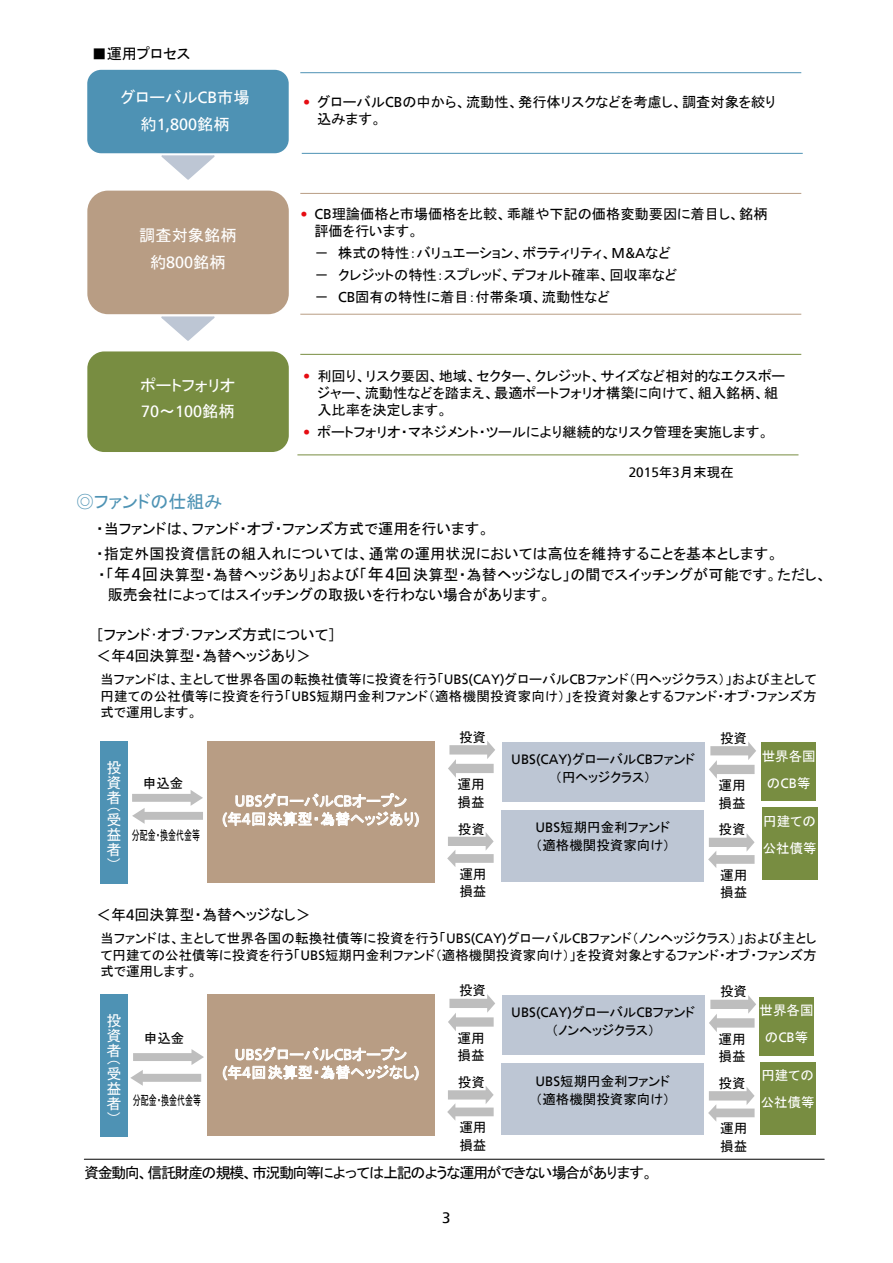
<style>
.page{position:relative;width:893px;height:1263px;background:#fff}
.page>*{position:absolute;margin:0;border:0;box-sizing:border-box;transform-origin:0 0}
.t1{font:18px "MS P Gothic";color:#4e93b4}
.t2{font:16.2px/26.2px "MS P Gothic";color:#fff;text-align:center}
.t3{font:16.2px "Frutiger 55 Roman";color:#fff}
.t4{font:15px/24.9px "MS P Gothic";color:#000}
.t5{font:15px/15px "MS P Gothic";color:#fff;text-align:justify}
.t6{font:15px "MS P Gothic";letter-spacing:-.075em;color:#000}
.t7{font:15px "Frutiger 55 Roman";color:#000}
.t8{font:14.25px/22.2px "MS P Gothic";color:#000}
.t9{font:14.25px "Frutiger 55 Roman";color:#e60c12}
.t10{font:13.5px/17.5px "MS P Gothic";color:#000}
.t11{font:13.5px "Frutiger 55 Roman";color:#000}
.t12{font:13.5px/27px "MS P Gothic";color:#fff;text-align:center}
.t13{font:13.5px "MS P Gothic";color:#000;scale:.59 1}
.s1{font-family:"Frutiger 55 Roman"}
.s2{font-family:"MS P Gothic"}
.s3{font-family:"MS Gothic"}
.s4{font-family:"MS P Mincho"}
.s5{font-size:16.5px}
.s6{font-family:"Frutiger 55 Roman";font-size:16.5px}
.s7{font-family:"Frutiger LT Std"}
</style>
<div class="page">
<hr style="left:84px;top:1159px;width:740px;height:1px;background:#000">
<div style="left:207px;top:994px;width:227px;height:142px;background:#b89d84"></div>
<svg style="left:223px;top:1046px;width:196px;height:35px"></svg>
<div style="left:100px;top:994px;width:28px;height:143px;background:#4e92b4"></div>
<svg style="left:130px;top:1049px;width:74px;height:37px"></svg>
<div style="left:502px;top:995px;width:203px;height:60px;background:#bdc6d4"></div>
<div style="left:501px;top:1063px;width:203px;height:72px;background:#bdc6d4"></div>
<svg style="left:709px;top:995px;width:47px;height:37px"></svg>
<svg style="left:708px;top:1087px;width:47px;height:35px"></svg>
<div style="left:760px;top:997px;width:54px;height:59px;background:#788d41"></div>
<svg style="left:448px;top:994px;width:47px;height:37px"></svg>
<svg style="left:447px;top:1086px;width:47px;height:35px"></svg>
<div style="left:760px;top:1062px;width:56px;height:73px;background:#788d41"></div>
<div style="left:207px;top:741px;width:227px;height:141px;background:#b89d84"></div>
<svg style="left:223px;top:793px;width:196px;height:34px"></svg>
<div style="left:100px;top:741px;width:28px;height:142px;background:#4e92b4"></div>
<svg style="left:132px;top:790px;width:71px;height:34px"></svg>
<div style="left:502px;top:742px;width:203px;height:60px;background:#bdc6d4"></div>
<div style="left:501px;top:810px;width:203px;height:71px;background:#bdc6d4"></div>
<svg style="left:709px;top:742px;width:47px;height:37px"></svg>
<svg style="left:708px;top:833px;width:47px;height:35px"></svg>
<svg style="left:448px;top:741px;width:47px;height:37px"></svg>
<svg style="left:447px;top:832px;width:47px;height:35px"></svg>
<div style="left:762px;top:742px;width:54px;height:59px;background:#788d41"></div>
<div style="left:762px;top:807px;width:56px;height:73px;background:#788d41"></div>
<div style="left:87px;top:70px;width:202px;height:83px;background:#4e92b4;border-radius:14px"></div>
<div style="left:87px;top:191px;width:202px;height:123px;background:#b89d84;border-radius:21px"></div>
<div style="left:87px;top:351px;width:202px;height:101px;background:#788d41;border-radius:17px"></div>
<hr style="left:300px;top:72px;width:501px;height:1px;background:#4e92b4">
<hr style="left:300px;top:193px;width:501px;height:1px;background:#b89d84">
<hr style="left:300px;top:314px;width:501px;height:1px;background:#b89d84">
<hr style="left:300px;top:354px;width:501px;height:1px;background:#788d41">
<hr style="left:297px;top:454px;width:501px;height:1px;background:#788d41">
<svg style="left:161px;top:155px;width:54px;height:25px"></svg>
<svg style="left:161px;top:316px;width:54px;height:25px"></svg>
<hr style="left:302px;top:153px;width:501px;height:1px;background:#4e92b4">
<p class="t4" style="left:92px;top:41px;width:100px">■運用プロセス</p>
<p class="t2" style="left:120px;top:84px;width:131px">グローバル<span class="s1">CB</span>市場</p>
<p class="t3" style="left:140px;top:114px;width:91px"><span class="s2">約</span>1,800<span class="s2">銘柄</span></p>
<p class="t2" style="left:139px;top:222px;width:99px">調査対象銘柄約<span class="s1">800</span>銘柄</p>
<p class="t2" style="left:140px;top:372px;width:96px">ポートフォリオ</p>
<p class="t3" style="left:141px;top:402px;width:95px">70<span class="s2">～</span>100<span class="s2">銘柄</span></p>
<p class="t9" style="left:303px;top:93px;width:9px">•</p>
<p class="t8" style="left:317px;top:90px;width:460px">グローバル<span class="s1">CB</span>の中から、流動性、発行体リスクなどを考慮し、調査対象を絞り</p>
<p class="t8" style="left:317px;top:107px;width:66px">込みます。</p>
<p class="t9" style="left:300px;top:205px;width:9px">•</p>
<p class="t8" style="left:314px;top:203px;width:455px"><span class="s1">CB</span>理論価格と市場価格を比較、乖離や下記の価格変動要因に着目し、銘柄</p>
<p class="t8" style="left:338px;top:220px;width:334px;text-indent:-24px">評価を行います。<br>株式の特性：バリュエーション、ボラティリティ、<span class="s1">M&amp;A</span>など</p>
<p class="t8" style="left:314px;top:242px;width:16px">－</p>
<p class="t8" style="left:314px;top:264px;width:16px">－</p>
<p class="t8" style="left:314px;top:286px;width:16px">－</p>
<p class="t8" style="left:338px;top:264px;width:341px">クレジットの特性：スプレッド、デフォルト確率、回収率など</p>
<p class="t8" style="left:338px;top:286px;width:273px"><span class="s1">CB</span>固有の特性に着目：付帯条項、流動性など</p>
<p class="t9" style="left:303px;top:368px;width:9px">•</p>
<p class="t9" style="left:303px;top:423px;width:9px">•</p>
<p class="t8" style="left:317px;top:365px;width:469px">利回り、リスク要因、地域、セクター、クレジット、サイズなど相対的なエクスポー</p>
<p class="t8" style="left:317px;top:385px;width:462px;line-height:16.4px">ジャー、流動性などを踏まえ、最適ポートフォリオ構築に向けて、組入銘柄、組入比率を決定します。</p>
<p class="t8" style="left:317px;top:420px;width:453px">ポートフォリオ・マネジメント・ツールにより継続的なリスク管理を実施します。</p>
<p class="t11" style="left:629px;top:464px;width:107px">2015<span class="s3">年</span>3<span class="s3">月末現在</span></p>
<h1 class="t1" style="left:76px;top:493px;width:148px"><span class="s4">◎</span>ファンドの仕組み</h1>
<p class="t4" style="left:96px;top:516px;width:684px">・当ファンドは、ファンド・オブ・ファンズ方式で運用を行います。<br>・指定外国投資信託の組入れについては、通常の運用状況においては高位を維持することを基本とします。</p>
<p class="t4" style="left:108px;top:564px;width:720px;line-height:20px;text-indent:-10px">・「<span class="s5">年</span><span class="s6">4</span><span class="s5">回</span>決算型・為替ヘッジあり」および<span class="s5">年</span>「 <span class="s6">4</span><span class="s5">回</span>決算型・為替ヘッジなし」の間でスイッチングが可能です。ただし、販売会社によってはスイッチングの取扱いを行わない場合があります。</p>
<p class="t4" style="left:96px;top:624px;width:241px;line-height:21px">［ファンド･オブ･ファンズ方式について[＜年<span class="s7">4</span>回決算型・為替ヘッジあり&lt;</p>
<p class="t10" style="left:100px;top:671px;width:718px;line-height:16.5px;text-align:justify">当ファンドは、主として世界各国の転換社債等に投資を行う「<span class="s1">UBS(CAY)</span>グローバル<span class="s1">CB</span>ファンド（円ヘッジクラス）」および主として円建ての公社債等に投資を行う「<span class="s1">UBS</span>短期円金利ファンド（適格機関投資家向け）」を投資対象とするファンド・オブ・ファンズ方式で運用します。</p>
<p class="t5" style="left:107px;top:760px;width:16px">投資者</p>
<p class="t5" style="left:107px;top:805px;width:15px">（</p>
<p class="t5" style="left:107px;top:812px;width:16px">受益者</p>
<p class="t5" style="left:107px;top:857px;width:15px">(</p>
<p class="t10" style="left:143px;top:774px;width:42px">申込金</p>
<p class="t13" style="left:132px;top:828px;width:118px">分配金・換金代金等</p>
<p class="t5" style="left:222px;top:792px;width:199px;line-height:18px;text-align:center"><span class="s1">UBS</span>グローバル<span class="s1">CB</span>オープン<br>年<span class="s1">( 4</span>回決算型・為替ヘッジあり<span class="s1">(</span></p>
<p class="t10" style="left:459px;top:728px;width:28px">投資</p>
<p class="t10" style="left:458px;top:775px;width:28px">運用損益</p>
<p class="t10" style="left:458px;top:820px;width:28px">投資</p>
<p class="t11" style="left:511px;top:751px;width:185px">UBS(CAY)<span class="s2">グローバル</span>CB<span class="s2">ファンド</span></p>
<p class="t10" style="left:555px;top:768px;width:97px">（円ヘッジクラス(</p>
<p class="t10" style="left:535px;top:818px;width:136px"><span class="s1">UBS</span>短期円金利ファンド（適格機関投資家向け(</p>
<p class="t10" style="left:720px;top:729px;width:28px">投資</p>
<p class="t10" style="left:719px;top:776px;width:28px">運用損益</p>
<p class="t10" style="left:719px;top:821px;width:28px">投資</p>
<p class="t12" style="left:762px;top:742px;width:55px">世界各国の<span class="s1">CB</span>等</p>
<p class="t12" style="left:763px;top:807px;width:55px;text-align:left">円建ての公社債等</p>
<p class="t10" style="left:459px;top:865px;width:28px">運用損益</p>
<p class="t10" style="left:720px;top:866px;width:28px">運用損益</p>
<p class="t4" style="left:96px;top:902px;width:216px">＜年<span class="s7">4</span>回決算型・為替ヘッジなし&lt;</p>
<p class="t10" style="left:100px;top:930px;width:718px;line-height:16.5px;text-align:justify">当ファンドは、主として世界各国の転換社債等に投資を行う「<span class="s1">UBS(CAY)</span>グローバル<span class="s1">CB</span>ファンド（ノンヘッジクラス）」および主として円建ての公社債等に投資を行う「<span class="s1">UBS</span>短期円金利ファンド（適格機関投資家向け）」を投資対象とするファンド・オブ・ファンズ方式で運用します。</p>
<p class="t5" style="left:107px;top:1013px;width:16px">投資者</p>
<p class="t5" style="left:107px;top:1058px;width:15px">（</p>
<p class="t5" style="left:107px;top:1066px;width:16px">受益者</p>
<p class="t5" style="left:107px;top:1111px;width:15px">(</p>
<p class="t10" style="left:144px;top:1030px;width:42px">申込金</p>
<p class="t13" style="left:133px;top:1093px;width:118px">分配金・換金代金等</p>
<p class="t5" style="left:222px;top:1045px;width:199px;line-height:17.9px;text-align:center"><span class="s1">UBS</span>グローバル<span class="s1">CB</span>オープン<br>年<span class="s1">( 4</span>回決算型・為替ヘッジなし<span class="s1">(</span></p>
<p class="t10" style="left:459px;top:981px;width:28px">投資</p>
<p class="t10" style="left:458px;top:1029px;width:28px">運用損益</p>
<p class="t10" style="left:458px;top:1073px;width:28px">投資</p>
<p class="t10" style="left:459px;top:1118px;width:28px">運用損益</p>
<p class="t11" style="left:511px;top:1005px;width:185px">UBS(CAY)<span class="s2">グローバル</span>CB<span class="s2">ファンド</span></p>
<p class="t10" style="left:551px;top:1021px;width:105px">（ノンヘッジクラス(</p>
<p class="t10" style="left:535px;top:1072px;width:136px;line-height:18px"><span class="s1">UBS</span>短期円金利ファンド（適格機関投資家向け(</p>
<p class="t6" style="left:84px;top:1164px;width:570px">資金動向、信託財産の規模、市況動向等によっては上記のような運用ができない場合があります。</p>
<p class="t7" style="left:442px;top:1209px;width:10px">3</p>
<p class="t10" style="left:720px;top:982px;width:28px">投資</p>
<p class="t10" style="left:719px;top:1030px;width:28px">運用損益</p>
<p class="t10" style="left:719px;top:1074px;width:28px">投資</p>
<p class="t10" style="left:720px;top:1119px;width:28px">運用損益</p>
<p class="t12" style="left:760px;top:997px;width:55px">世界各国の<span class="s1">CB</span>等</p>
<p class="t12" style="left:761px;top:1062px;width:54px">円建ての</p>
<p class="t12" style="left:761px;top:1089px;width:56px">公社債等</p>
</div>
